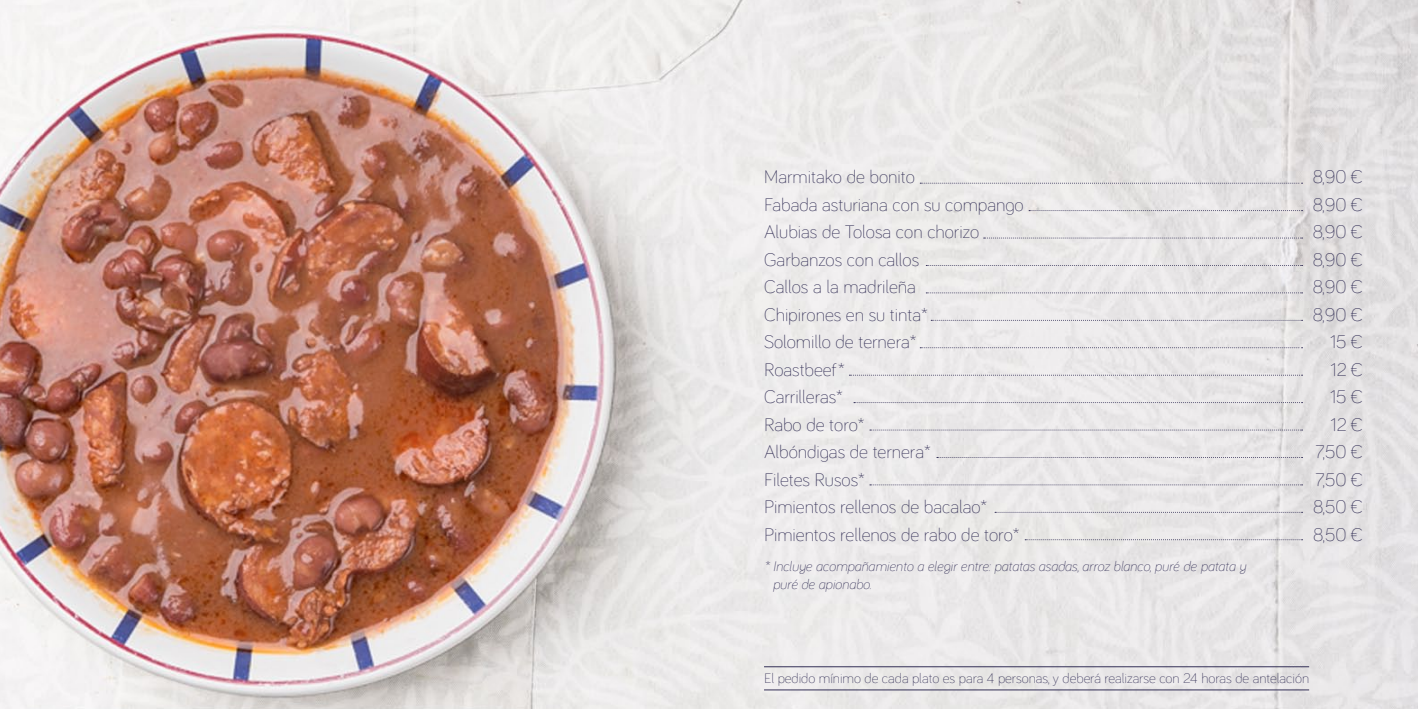
<style>
.page{position:relative;width:1418px;height:709px;background:#fff}
.page>*{position:absolute;margin:0;border:0;box-sizing:border-box;transform-origin:0 0}
.t1{font:300 18.75px/27.5px "Bariol";color:#332f56}
.t2{font:italic 300 14.25px/17.5px "Bariol";color:#332f56}
.t3{font:300 14.25px "Bariol";color:#332f56}
</style>
<div class="page">
<img style="left:0;top:0;width:1417px;height:709px">
<svg style="left:920px;top:183px;width:382px;height:1px"></svg>
<svg style="left:926px;top:265px;width:376px;height:1px"></svg>
<svg style="left:920px;top:347px;width:382px;height:1px"></svg>
<svg style="left:869px;top:484px;width:433px;height:1px"></svg>
<svg style="left:1029px;top:210px;width:273px;height:1px"></svg>
<svg style="left:926px;top:292px;width:376px;height:1px"></svg>
<svg style="left:869px;top:430px;width:433px;height:1px"></svg>
<svg style="left:849px;top:375px;width:453px;height:1px"></svg>
<svg style="left:995px;top:512px;width:307px;height:1px"></svg>
<svg style="left:983px;top:238px;width:319px;height:1px"></svg>
<svg style="left:931px;top:320px;width:371px;height:1px"></svg>
<svg style="left:936px;top:457px;width:366px;height:1px"></svg>
<svg style="left:854px;top:402px;width:448px;height:1px"></svg>
<svg style="left:1025px;top:539px;width:277px;height:1px"></svg>
<hr style="left:764px;top:666px;width:545px;height:1px;background:#332f56">
<hr style="left:764px;top:689px;width:545px;height:1px;background:#332f56">
<p class="t1" style="left:764px;top:162px;width:261px">Marmitako de bonito<br>Fabada asturiana con su compango<br>Alubias de Tolosa con chorizo<br>Garbanzos con callos<br>Callos a la madrileña<br>Chipirones en su tinta*<br>Solomillo de ternera*<br>Roastbeef*<br>Carrilleras*<br>Rabo de toro*<br>Albóndigas de ternera*<br>Filetes Rusos*<br>Pimientos rellenos de bacalao*<br>Pimientos rellenos de rabo de toro*</p>
<p class="t1" style="left:1312px;top:162px;width:52px;text-align:right">8,90 €<br>8,90 €<br>8,90 €<br>8,90 €<br>8,90 €<br>8,90 €<br>15 €<br>12 €<br>15 €<br>12 €<br>7,50 €<br>7,50 €<br>8,50 €<br>8,50 €</p>
<p class="t2" style="left:772px;top:557px;width:475px;text-indent:-9px">* Incluye acompañamiento a elegir entre: patatas asadas, arroz blanco, puré de patata y puré de apionabo.</p>
<p class="t3" style="left:764px;top:668px;width:546px">El pedido mínimo de cada plato es para 4 personas, y deberá realizarse con 24 horas de antelación</p>
</div>
